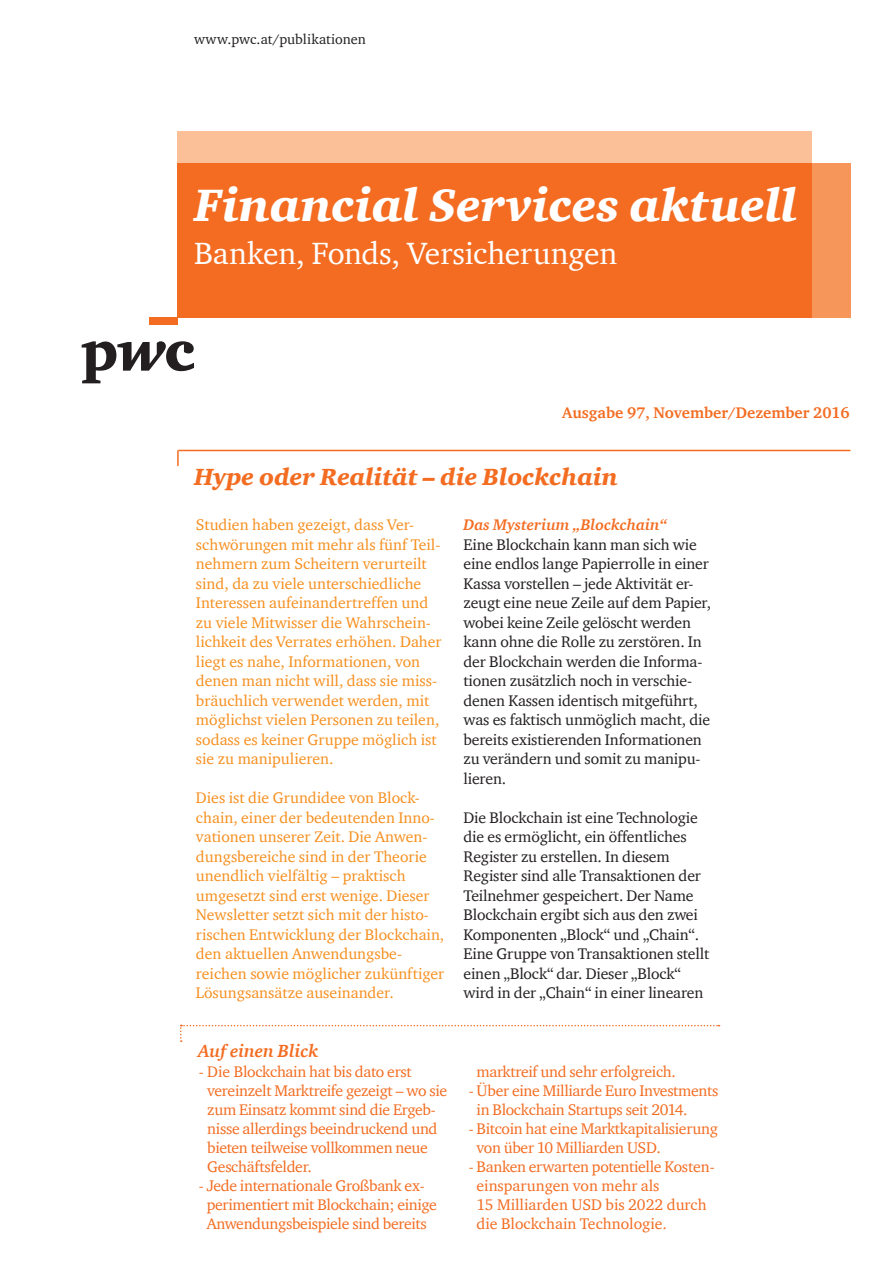
<style>
.page{position:relative;width:893px;height:1263px;background:#fff}
.page>*{position:absolute;margin:0;border:0;box-sizing:border-box;transform-origin:0 0}
.t1{font:italic 900 46.5px "ITC Charter Com";letter-spacing:.005em;color:#fff}
.t2{font:31.5px "ITC Charter Com";letter-spacing:-.005em;color:#fff}
.t3{font:italic 900 24px "ITC Charter Com";color:#f36c21}
.t4{font:italic 700 18px "ITC Charter Com";color:#f36c21}
.t5{font:15.75px/19.5px "ITC Charter Com";color:#f68f1e}
.t6{font:15.75px/19.5px "ITC Charter Com";letter-spacing:-.01em;color:#231f20}
.t7{font:15.75px/18.9px "ITC Charter Com";letter-spacing:-.02em;color:#f36c21}
.t8{font:15.75px/18.9px "ITC Charter Com";color:#f36c21}
.t9{font:700 15.75px "ITC Charter Com";color:#f36c21}
.t10{font:italic 700 15.75px "ITC Charter Com";color:#f36c21}
.t11{font:14.25px "ITC Charter Com";color:#231f20}
</style>
<div class="page">
<div style="left:150px;top:318px;width:28px;height:7px;background:#f36c21"></div>
<svg style="left:82px;top:341px;width:112px;height:42px"></svg>
<div style="left:178px;top:132px;width:634px;height:186px;background:#fbc097"></div>
<div style="left:178px;top:164px;width:672px;height:154px;background:#f7965a"></div>
<div style="left:178px;top:164px;width:634px;height:154px;background:#f36c21"></div>
<hr style="left:178px;top:450px;width:672px;height:1px;background:#f36c21">
<svg style="left:177px;top:450px;width:2px;height:16px"></svg>
<svg style="left:180px;top:1025px;width:540px;height:17px"></svg>
<p class="t11" style="left:194px;top:30px;width:174px">www.pwc.at/publikationen</p>
<h1 class="t1" style="left:194px;top:176px;width:605px">Financial Services aktuell</h1>
<h2 class="t2" style="left:194px;top:234px;width:425px">Banken, Fonds, Versicherungen</h2>
<p class="t9" style="left:562px;top:403px;width:289px">Ausgabe 97, November/Dezember 2016</p>
<h3 class="t3" style="left:194px;top:462px;width:425px">Hype oder Realität – die Blockchain</h3>
<p class="t5" style="left:196px;top:515px;width:247px">Studien haben gezeigt, dass Ver&shy;schwörungen mit mehr als fünf Teil&shy;nehmern zum Scheitern verurteilt sind, da zu viele unterschiedliche Interessen aufeinandertreffen und zu viele Mitwisser die Wahrschein&shy;lichkeit des Verrates erhöhen. Daher liegt es nahe, Informationen, von denen man nicht will, dass sie miss&shy;bräuchlich verwendet werden, mit möglichst vielen Personen zu teilen, sodass es keiner Gruppe möglich ist sie zu manipulieren.</p>
<p class="t5" style="left:196px;top:788px;width:250px">Dies ist die Grundidee von Block&shy;chain, einer der bedeutenden Inno&shy;vationen unserer Zeit. Die Anwen&shy;dungsbereiche sind in der Theorie unendlich vielfältig – praktisch umgesetzt sind erst wenige. Dieser Newsletter setzt sich mit der histo&shy;rischen Entwicklung der Blockchain, den aktuellen Anwendungsbe&shy;reichen sowie möglicher zukünftiger Lösungsansätze auseinander.</p>
<p class="t10" style="left:463px;top:515px;width:205px">Das Mysterium „Blockchain“</p>
<p class="t6" style="left:463px;top:534px;width:249px">Eine Blockchain kann man sich wie eine endlos lange Papierrolle in einer Kassa vorstellen – jede Aktivität er&shy;zeugt eine neue Zeile auf dem Papier, wobei keine Zeile gelöscht werden kann ohne die Rolle zu zerstören. In der Blockchain werden die Informa&shy;tionen zusätzlich noch in verschie&shy;denen Kassen identisch mitgeführt, was es faktisch unmöglich macht, die bereits existierenden Informationen zu verändern und somit zu manipu&shy;lieren.</p>
<p class="t6" style="left:463px;top:807px;width:247px">Die Blockchain ist eine Technologie die es ermöglicht, ein öffentliches Register zu erstellen. In diesem Register sind alle Transaktionen der Teilnehmer gespeichert. Der Name Blockchain ergibt sich aus den zwei Komponenten „Block“ und „Chain“.<br>Eine Gruppe von Transaktionen stellt einen „Block“ dar. Dieser „Block“ wird in der „Chain“ in einer linearen</p>
<p class="t4" style="left:198px;top:1039px;width:122px">Auf einen Blick</p>
<p class="t7" style="left:207px;top:1062px;width:241px;text-indent:-9px">- Die Blockchain hat bis dato erst vereinzelt Marktreife gezeigt – wo sie zum Einsatz kommt sind die Ergeb&shy;nisse allerdings beeindruckend und bieten teilweise vollkommen neue<br>Geschäftsfelder.</p>
<p class="t7" style="left:207px;top:1176px;width:232px;text-indent:-8px">- Jede internationale Großbank ex&shy;perimentiert mit Blockchain; einige<br>Anwendungsbeispiele sind bereits</p>
<p class="t7" style="left:477px;top:1062px;width:201px">marktreif und sehr erfolgreich.</p>
<p class="t7" style="left:477px;top:1081px;width:243px;text-indent:-8px">- Über eine Milliarde Euro Investments in Blockchain Startups seit 2014.</p>
<p class="t7" style="left:477px;top:1119px;width:243px;text-indent:-8px">- Bitcoin hat eine Marktkapitalisierung von über 10 Milliarden USD.</p>
<p class="t8" style="left:477px;top:1157px;width:240px;text-indent:-8px">- Banken erwarten potentielle Kosten&shy;einsparungen von mehr als<br>15 Milliarden USD bis 2022 durch die Blockchain Technologie.</p>
</div>
